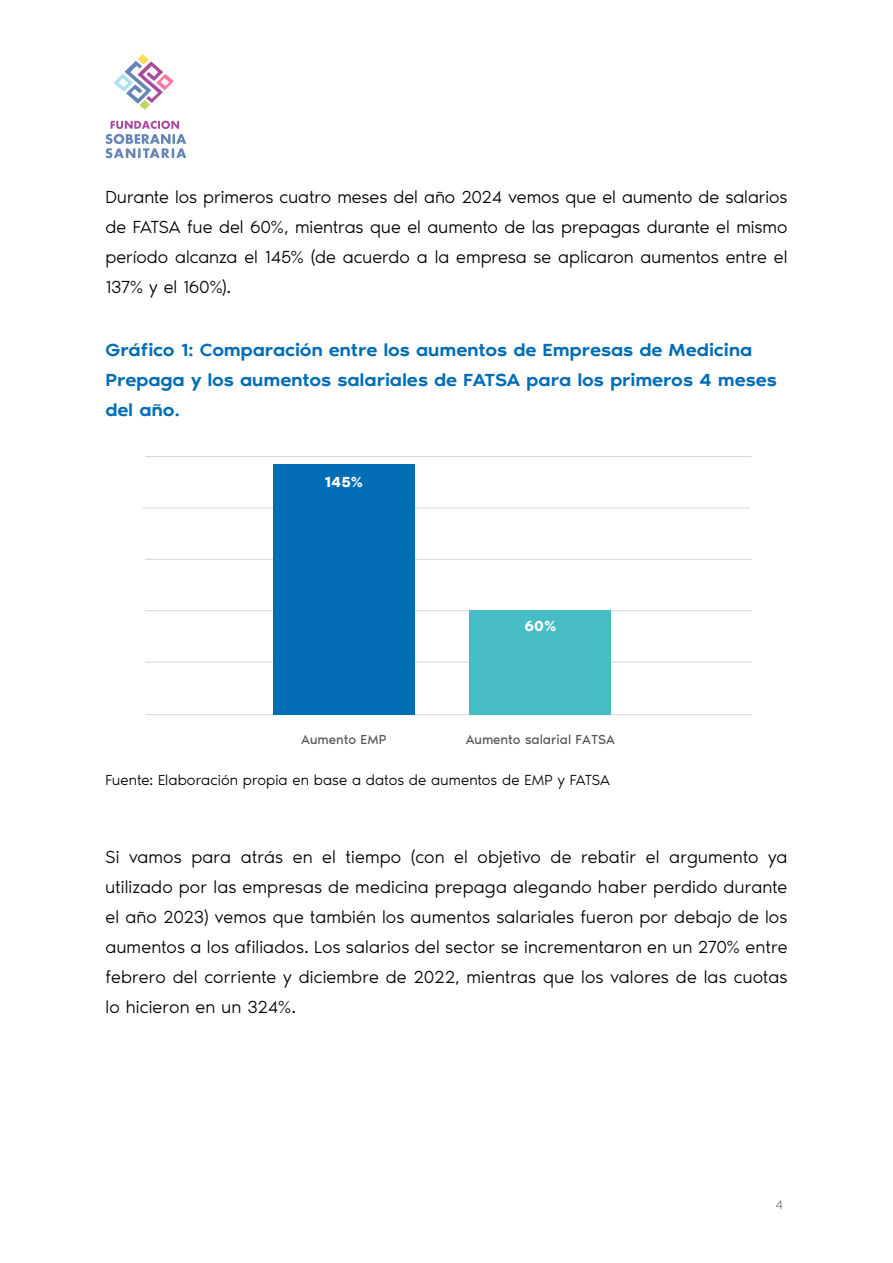
<style>
.page{position:relative;width:893px;height:1263px;background:#fff}
.page>*{position:absolute;margin:0;border:0;box-sizing:border-box;transform-origin:0 0}
.t1{font:300 18px/30px "Noir Pro";color:#000;text-align:justify}
.t2{font:500 18px/30px "Noir Pro";letter-spacing:-.01em;color:#006db5;scale:1.1 1}
.t3{font:300 15px "Noir Pro";letter-spacing:.005em;color:#000}
.t4{font:600 15px "Noir Pro";color:#fff}
.t5{font:13.5px "Noir Pro";color:#595959}
.t6{font:300 12px "Lato";color:#262626}
</style>
<div class="page">
<svg style="left:105px;top:121px;width:81px;height:37px"></svg>
<svg style="left:114px;top:54px;width:60px;height:56px"></svg>
<hr style="left:145px;top:714px;width:607px;height:1px;background:#d9d9d9">
<hr style="left:145px;top:661px;width:607px;height:2px;background:#d9d9d9">
<hr style="left:145px;top:610px;width:607px;height:1px;background:#d9d9d9">
<hr style="left:145px;top:559px;width:607px;height:1px;background:#d9d9d9">
<hr style="left:143px;top:507px;width:606px;height:1px;background:#d9d9d9">
<hr style="left:145px;top:456px;width:607px;height:1px;background:#d9d9d9">
<div style="left:273px;top:465px;width:142px;height:250px;background:#006db5"></div>
<div style="left:469px;top:611px;width:142px;height:104px;background:#46bdc5"></div>
<p class="t1" style="left:105px;top:181px;width:683px">Durante los primeros cuatro meses del año 2024 vemos que el aumento de salarios de FATSA fue del 60%, mientras que el aumento de las prepagas durante el mismo período alcanza el 145% (de acuerdo a la empresa se aplicaron aumentos entre el 137% y el 160%).</p>
<p class="t2" style="left:105px;top:334px;width:612px">Gráfico 1: Comparación entre los aumentos de Empresas de Medicina<br>Prepaga y los aumentos salariales de FATSA para los primeros 4 meses del año.</p>
<p class="t4" style="left:325px;top:470px;width:40px">145%</p>
<p class="t5" style="left:301px;top:729px;width:87px">Aumento EMP</p>
<p class="t4" style="left:524px;top:614px;width:33px">60%</p>
<p class="t5" style="left:466px;top:729px;width:151px">Aumento salarial FATSA</p>
<p class="t3" style="left:105px;top:769px;width:506px">Fuente: Elaboración propia en base a datos de aumentos de EMP y FATSA</p>
<p class="t1" style="left:105px;top:841px;width:684px">Si vamos para atrás en el tiempo (con el objetivo de rebatir el argumento ya utilizado por las empresas de medicina prepaga alegando haber perdido durante el año 2023) vemos que también los aumentos salariales fueron por debajo de los aumentos a los afiliados. Los salarios del sector se incrementaron en un 270% entre febrero del corriente y diciembre de 2022, mientras que los valores de las cuotas lo hicieron en un 324%.</p>
<p class="t6" style="left:776px;top:1196px;width:8px">4</p>
</div>
